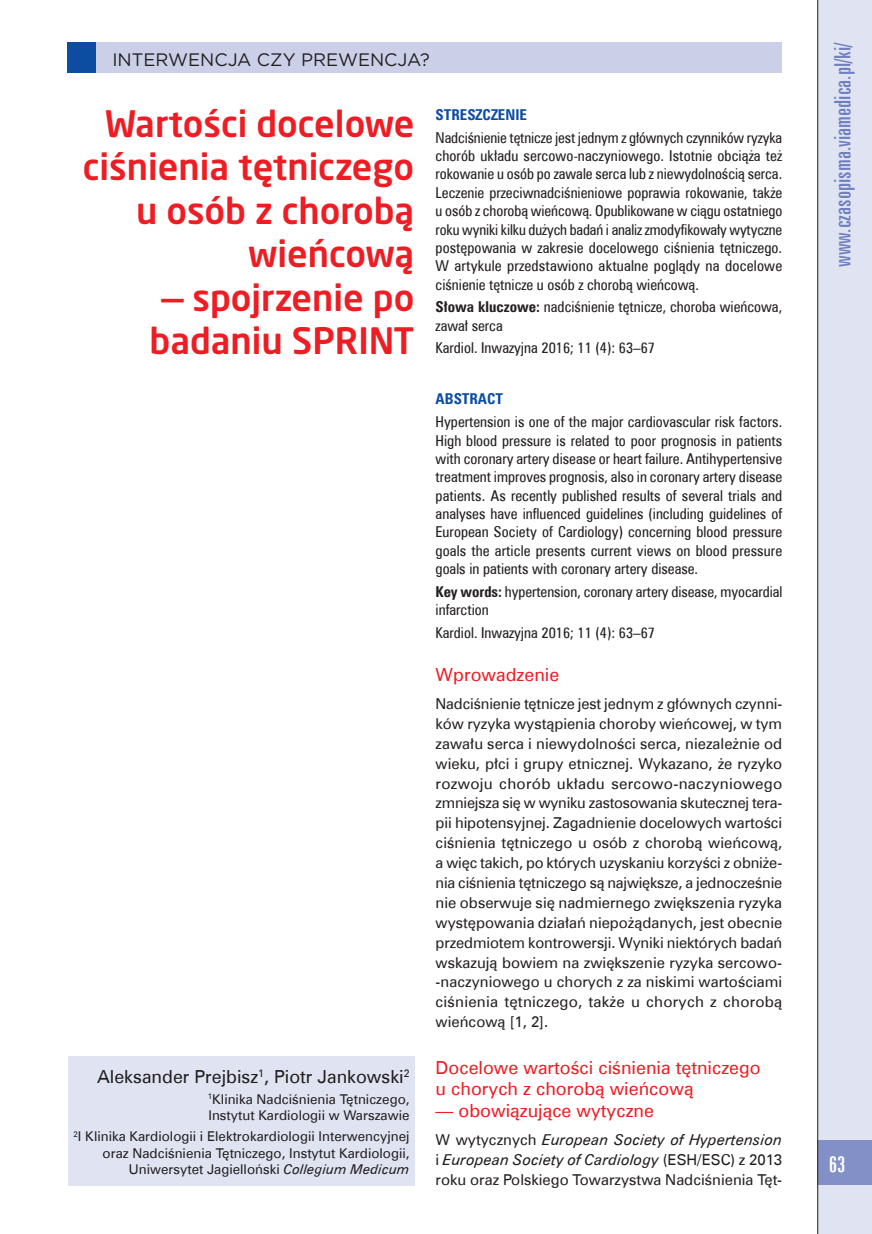
<style>
.page{position:relative;width:872px;height:1234px;background:#fff}
.page>*{position:absolute;margin:0;border:0;box-sizing:border-box;transform-origin:0 0}
.t1{font:500 36px/43.5px "Neo Sans Pro";color:#ee1d23;text-align:right}
.t2{font:22.5px "Zurich X Cn EU";color:#6f80bf;scale:1.07 1}
.t3{font:22.5px "Zurich X Cn EU";color:#fff;scale:1.07 1}
.t4{font:18px/21.3px "Zurich EU";color:#ee1d23}
.t5{font:18px "Zurich EU";color:#231f20}
.t6{font:18px "Gotham";color:#231f20}
.t7{font:15px/18.3px "Zurich Cn EU";color:#231f20;text-align:justify}
.t8{font:15px/19.8px "Zurich EU";color:#231f20;text-align:justify}
.t9{font:700 15px "Zurich Cn EU";color:#0d4da1}
.t10{font:13.5px/16.5px "Zurich EU";color:#231f20}
.s1{font-style:italic}
.s2{font-weight:700}
</style>
<div class="page">
<div style="left:817px;top:0;width:55px;height:1233px;background:#e0e4f2"></div>
<div style="left:817px;top:1140px;width:55px;height:44px;background:#838fc7"></div>
<hr style="left:817px;top:0;width:1px;height:1233px;background:#231f20">
<div style="left:68px;top:1055px;width:346px;height:129px;background:#e0e4f2"></div>
<div style="left:67px;top:43px;width:714px;height:30px;background:#cbcfe8"></div>
<div style="left:67px;top:43px;width:28px;height:30px;background:#0d4da1"></div>
<p class="t6" style="left:112px;top:52px;width:319px">INTERWENCJA CZY PREWENCJA?</p>
<h1 class="t1" style="left:83px;top:105px;width:333px">Wartości docelowe ciśnienia tętniczego u osób z chorobą wieńcową</h1>
<h1 class="t1" style="left:150px;top:279px;width:266px;text-align:center">— spojrzenie po badaniu SPRINT</h1>
<p class="t5" style="left:97px;top:1065px;width:314px">Aleksander Prejbisz<sup>1</sup>, Piotr Jankowski<sup>2</sup></p>
<p class="t10" style="left:208px;top:1090px;width:203px"><sup>1</sup>Klinika Nadciśnienia Tętniczego,<br>Instytut Kardiologii w Warszawie</p>
<p class="t10" style="left:74px;top:1127px;width:337px;text-align:right"><sup>2</sup>I Klinika Kardiologii i Elektrokardiologii Interwencyjnej oraz Nadciśnienia Tętniczego, Instytut Kardiologii,<br>Uniwersytet Jagielloński <span class="s1">Collegium Medicum</span></p>
<p class="t9" style="left:435px;top:105px;width:93px">STRESZCZENIE</p>
<p class="t7" style="left:435px;top:128px;width:348px">Nadciśnienie tętnicze jest jednym z głównych czynników ryzyka chorób układu sercowo-naczyniowego. Istotnie obciąża też rokowanie u osób po zawale serca lub z niewydolnością serca.<br>Leczenie przeciwnadciśnieniowe poprawia rokowanie, także u osób z chorobą wieńcową. Opublikowane w ciągu ostatniego roku wyniki kilku dużych badań i analiz zmodyfikowały wytyczne postępowania w zakresie docelowego ciśnienia tętniczego.<br>W artykule przedstawiono aktualne poglądy na docelowe ciśnienie tętnicze u osób z chorobą wieńcową.</p>
<p class="t7" style="left:435px;top:298px;width:348px"><span class="s2">Słowa kluczowe:</span> nadciśnienie tętnicze, choroba wieńcowa, zawał serca</p>
<p class="t7" style="left:435px;top:339px;width:221px">Kardiol. Inwazyjna 2016; 11 (4): 63–67</p>
<p class="t9" style="left:435px;top:390px;width:69px">ABSTRACT</p>
<p class="t7" style="left:435px;top:412px;width:348px">Hypertension is one of the major cardiovascular risk factors.<br>High blood pressure is related to poor prognosis in patients with coronary artery disease or heart failure. Antihypertensive treatment improves prognosis, also in coronary artery disease patients. As recently published results of several trials and analyses have influenced guidelines (including guidelines of European Society of Cardiology) concerning blood pressure goals the article presents current views on blood pressure goals in patients with coronary artery disease.</p>
<p class="t7" style="left:435px;top:582px;width:348px"><span class="s2">Key words:</span> hypertension, coronary artery disease, myocardial infarction</p>
<p class="t7" style="left:435px;top:623px;width:221px">Kardiol. Inwazyjna 2016; 11 (4): 63–67</p>
<p class="t4" style="left:435px;top:663px;width:125px">Wprowadzenie</p>
<p class="t8" style="left:435px;top:693px;width:348px">Nadciśnienie tętnicze jest jednym z głównych czynni&shy;ków ryzyka wystąpienia choroby wieńcowej, w tym zawału serca i niewydolności serca, niezależnie od wieku, płci i grupy etnicznej. Wykazano, że ryzyko rozwoju chorób układu sercowo-naczyniowego zmniejsza się w wyniku zastosowania skutecznej tera&shy;pii hipotensyjnej. Zagadnienie docelowych wartości ciśnienia tętniczego u osób z chorobą wieńcową, a więc takich, po których uzyskaniu korzyści z obniże&shy;nia ciśnienia tętniczego są największe, a jednocześnie nie obserwuje się nadmiernego zwiększenia ryzyka występowania działań niepożądanych, jest obecnie przedmiotem kontrowersji. Wyniki niektórych badań wskazują bowiem na zwiększenie ryzyka sercowo--naczyniowego u chorych z za niskimi wartościami ciśnienia tętniczego, także u chorych z chorobą wieńcową [1, 2].</p>
<p class="t4" style="left:435px;top:1056px;width:327px">Docelowe wartości ciśnienia tętniczego u chorych z chorobą wieńcową</p>
<p class="t4" style="left:435px;top:1099px;width:220px">— obowiązujące wytyczne</p>
<p class="t8" style="left:435px;top:1129px;width:348px">W wytycznych <span class="s1">European Society of Hypertension </span>i <span class="s1">European Society of Cardiology</span> (ESH/ESC) z 2013 roku oraz Polskiego Towarzystwa Nadciśnienia Tęt-</p>
<h2 class="t2" style="left:829px;top:267px;width:212px;rotate:-90deg">www.czasopisma.viamedica.pl/ki/</h2>
<h2 class="t3" style="left:828px;top:1150px;width:17px">63</h2>
</div>
